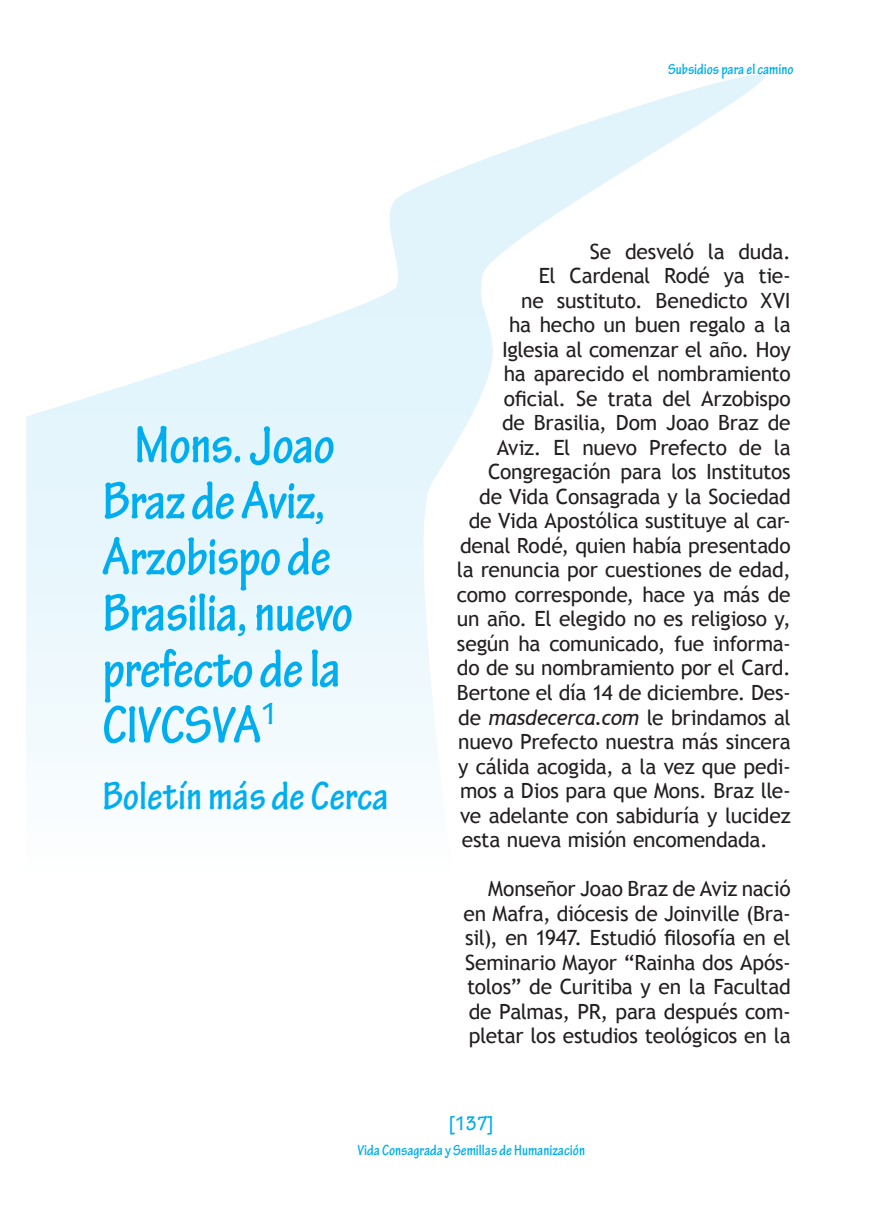
<style>
.page{position:relative;width:893px;height:1216px;background:#fff}
.page>*{position:absolute;margin:0;border:0;box-sizing:border-box;transform-origin:0 0}
.t1{font:700 condensed 56px/56px "Tekton Pro";letter-spacing:-.015em;color:#00aeef}
.t2{font:700 condensed 42px "Tekton Pro";color:#00aeef}
.t3{font:21px/24.5px "Trebuchet MS";letter-spacing:-.015em;color:#231f20;text-align:justify}
.t4{font:700 condensed 21px "Tekton Pro";color:#00aeef}
.t5{font:700 condensed 15.75px "Tekton Pro";color:#00aeef}
.s1{font-style:italic}
</style>
<div class="page">
<svg style="left:26px;top:74px;width:739px;height:690px"></svg>
<h1 class="t1" style="left:102px;top:417px;width:252px;text-indent:32px">Mons. Joao<br>Braz de Aviz,<br>Arzobispo de<br>Brasilia, nuevo prefecto de la<br>CIVCSVA<sup>1</sup></h1>
<h2 class="t2" style="left:102px;top:771px;width:288px">Boletín más de Cerca</h2>
<p class="t5" style="left:668px;top:60px;width:127px">Subsidios para el camino</p>
<p class="t3" style="left:590px;top:239px;width:202px">Se desveló la duda.</p>
<p class="t3" style="left:539px;top:264px;width:253px">El Cardenal Rodé ya tie-</p>
<p class="t3" style="left:521px;top:288px;width:271px">ne sustituto. Benedicto XVI</p>
<p class="t3" style="left:509px;top:313px;width:283px">ha hecho un buen regalo a la</p>
<p class="t3" style="left:502px;top:337px;width:290px">Iglesia al comenzar el año. Hoy</p>
<p class="t3" style="left:504px;top:362px;width:289px">ha aparecido el nombramiento</p>
<p class="t3" style="left:504px;top:386px;width:288px">oficial. Se trata del Arzobispo</p>
<p class="t3" style="left:502px;top:411px;width:290px">de Brasilia, Dom Joao Braz de</p>
<p class="t3" style="left:497px;top:435px;width:295px">Aviz. El nuevo Prefecto de la</p>
<p class="t3" style="left:488px;top:460px;width:304px">Congregación para los Institutos</p>
<p class="t3" style="left:479px;top:484px;width:313px">de Vida Consagrada y la Sociedad</p>
<p class="t3" style="left:469px;top:509px;width:323px">de Vida Apostólica sustituye al car-</p>
<p class="t3" style="left:460px;top:533px;width:332px">denal Rodé, quien había presentado</p>
<p class="t3" style="left:457px;top:558px;width:335px">la renuncia por cuestiones de edad,</p>
<p class="t3" style="left:457px;top:582px;width:335px">como corresponde, hace ya más de</p>
<p class="t3" style="left:457px;top:607px;width:335px">un año. El elegido no es religioso y,</p>
<p class="t3" style="left:457px;top:631px;width:335px">según ha comunicado, fue informa-</p>
<p class="t3" style="left:457px;top:656px;width:335px">do de su nombramiento por el Card.</p>
<p class="t3" style="left:457px;top:680px;width:335px">Bertone el día 14 de diciembre. Des-</p>
<p class="t3" style="left:458px;top:705px;width:334px">de <span class="s1">masdecerca.com</span> le brindamos al</p>
<p class="t3" style="left:458px;top:729px;width:334px">nuevo Prefecto nuestra más sincera</p>
<p class="t3" style="left:458px;top:754px;width:334px">y cálida acogida, a la vez que pedi-</p>
<p class="t3" style="left:460px;top:778px;width:332px">mos a Dios para que Mons. Braz lle-</p>
<p class="t3" style="left:460px;top:803px;width:332px">ve adelante con sabiduría y lucidez</p>
<p class="t3" style="left:462px;top:827px;width:307px">esta nueva misión encomendada.</p>
<p class="t3" style="left:463px;top:876px;width:329px;text-indent:25px">Monseñor Joao Braz de Aviz nació en Mafra, diócesis de Joinville (Bra&shy;sil), en 1947. Estudió filosofía en el Seminario Mayor “Rainha dos Após&shy;tolos” de Curitiba y en la Facultad de Palmas, PR, para después com&shy;pletar los estudios teológicos en la</p>
<p class="t4" style="left:449px;top:1111px;width:46px">[137]</p>
<p class="t5" style="left:357px;top:1140px;width:229px">Vida Consagrada y Semillas de Humanización</p>
</div>
